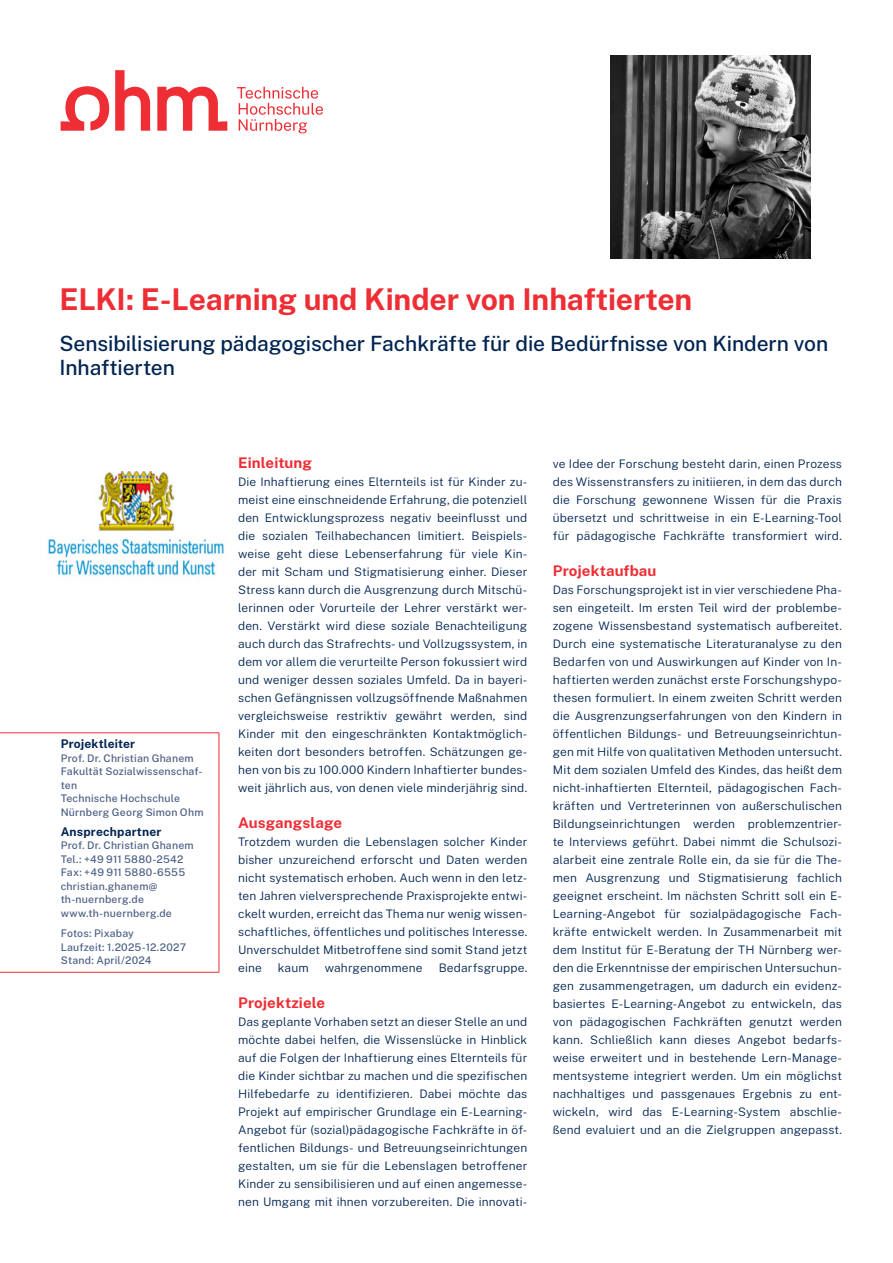
<style>
.page{position:relative;width:893px;height:1263px;background:#fff}
.page>*{position:absolute;margin:0;border:0;box-sizing:border-box;transform-origin:0 0}
.Titel{font:700 30px "Public Sans";letter-spacing:-.005em;color:#ee2d34}
.Titel_2{font:500 21px/24px "Public Sans";letter-spacing:-.005em;color:#002451}
.Fließtext_Überschrift{font:700 14.7px "Public Sans";letter-spacing:.005em;color:#ee2d34}
.Fließtext{font:700 14.7px "Public Sans";letter-spacing:.005em;color:#ee2d34}
.Impressum_Überschrift{font:700 12px "Public Sans";letter-spacing:.015em;color:#002451}
.Fließtext-2{font:300 11.7px/18px "Public Sans";letter-spacing:.01em;color:#002451;text-align:justify}
.Impressum{font:500 10.5px/13.5px "Public Sans";letter-spacing:.02em;color:#4d6086}
</style>
<div class="page">
<svg style="left:237px;top:87px;width:86px;height:46px"></svg>
<svg style="left:157px;top:86px;width:70px;height:45px"></svg>
<svg style="left:61px;top:70px;width:89px;height:61px"></svg>
<hr style="left:0;top:732px;width:219px;height:1px;background:#ee2d34">
<hr style="left:219px;top:733px;width:1px;height:87px;background:#ee2d34">
<hr style="left:219px;top:820px;width:1px;height:103px;background:#ee2d34">
<hr style="left:219px;top:923px;width:1px;height:49px;background:#ee2d34">
<hr style="left:0;top:972px;width:219px;height:1px;background:#ee2d34">
<img style="left:48px;top:471px;width:177px;height:105px">
<img style="left:611px;top:55px;width:199px;height:203px">
<p class="Titel" style="left:60px;top:277px;width:634px">ELKI: E-Learning und Kinder von Inhaftierten</p>
<p class="Titel_2" style="left:60px;top:330px;width:770px">Sensibilisierung pädagogischer Fachkräfte für die Bedürfnisse von Kindern von<br>Inhaftierten</p>
<p class="Impressum_Überschrift" style="left:61px;top:735px;width:76px">Projektleiter</p>
<p class="Impressum" style="left:61px;top:751px;width:134px">Prof. Dr. Christian Ghanem</p>
<p class="Impressum" style="left:61px;top:764px;width:143px">Fakultät Sozialwissenschaf&shy;ten</p>
<p class="Impressum" style="left:61px;top:791px;width:144px">Technische Hochschule<br>Nürnberg Georg Simon Ohm</p>
<p class="Impressum_Überschrift" style="left:61px;top:823px;width:102px">Ansprechpartner</p>
<p class="Impressum" style="left:61px;top:838px;width:134px">Prof. Dr. Christian Ghanem</p>
<p class="Impressum" style="left:61px;top:852px;width:124px">Tel.: +49 911 5880-2542</p>
<p class="Impressum" style="left:61px;top:865px;width:126px">Fax: +49 911 5880-6555</p>
<p class="Impressum" style="left:61px;top:879px;width:98px">christian.ghanem@ th-nuernberg.de</p>
<p class="Impressum" style="left:61px;top:906px;width:113px">www.th-nuernberg.de</p>
<p class="Impressum" style="left:61px;top:926px;width:75px">Fotos: Pixabay</p>
<p class="Impressum" style="left:61px;top:940px;width:127px">Laufzeit: 1.2025-12.2027</p>
<p class="Impressum" style="left:61px;top:953px;width:92px">Stand: April/2024</p>
<p class="Fließtext_Überschrift" style="left:238px;top:452px;width:75px">Einleitung</p>
<p class="Fließtext-2" style="left:238px;top:472px;width:291px">Die Inhaftierung eines Elternteils ist für Kinder zu&shy;meist eine einschneidende Erfahrung, die potenziell den Entwicklungsprozess negativ beeinflusst und die sozialen Teilhabechancen limitiert. Beispiels&shy;weise geht diese Lebenserfahrung für viele Kin&shy;der mit Scham und Stigmatisierung einher. Dieser Stress kann durch die Ausgrenzung durch Mitschü&shy;lerinnen oder Vorurteile der Lehrer verstärkt wer&shy;den. Verstärkt wird diese soziale Benachteiligung auch durch das Strafrechts- und Vollzugssystem, in dem vor allem die verurteilte Person fokussiert wird und weniger dessen soziales Umfeld. Da in bayeri&shy;schen Gefängnissen vollzugsöffnende Maßnahmen vergleichsweise restriktiv gewährt werden, sind Kinder mit den eingeschränkten Kontaktmöglich&shy;keiten dort besonders betroffen. Schätzungen ge&shy;hen von bis zu 100.000 Kindern Inhaftierter bundes&shy;weit jährlich aus, von denen viele minderjährig sind.</p>
<p class="Fließtext_Überschrift" style="left:238px;top:812px;width:105px">Ausgangslage</p>
<p class="Fließtext-2" style="left:238px;top:832px;width:291px">Trotzdem wurden die Lebenslagen solcher Kinder bisher unzureichend erforscht und Daten werden nicht systematisch erhoben. Auch wenn in den letz&shy;ten Jahren vielversprechende Praxisprojekte entwi&shy;ckelt wurden, erreicht das Thema nur wenig wissen&shy;schaftliches, öffentliches und politisches Interesse.<br>Unverschuldet Mitbetroffene sind somit Stand jetzt eine</p>
<p class="Fließtext-2" style="left:278px;top:958px;width:32px">kaum</p>
<p class="Fließtext-2" style="left:325px;top:958px;width:99px">wahrgenommene</p>
<p class="Fließtext-2" style="left:439px;top:958px;width:90px">Bedarfsgruppe.</p>
<p class="Fließtext_Überschrift" style="left:238px;top:992px;width:89px">Projektziele</p>
<p class="Fließtext-2" style="left:238px;top:1012px;width:291px">Das geplante Vorhaben setzt an dieser Stelle an und möchte dabei helfen, die Wissenslücke in Hinblick auf die Folgen der Inhaftierung eines Elternteils für die Kinder sichtbar zu machen und die spezifischen Hilfebedarfe zu identifizieren. Dabei möchte das Projekt auf empirischer Grundlage ein E-Learning-Angebot für (sozial)pädagogische Fachkräfte in öf&shy;fentlichen Bildungs- und Betreuungseinrichtungen gestalten, um sie für die Lebenslagen betroffener Kinder zu sensibilisieren und auf einen angemesse&shy;nen Umgang mit ihnen vorzubereiten. Die innovati-</p>
<p class="Fließtext-2" style="left:553px;top:454px;width:291px">ve Idee der Forschung besteht darin, einen Prozess des Wissenstransfers zu initiieren, in dem das durch die Forschung gewonnene Wissen für die Praxis übersetzt und schrittweise in ein E-Learning-Tool für pädagogische Fachkräfte transformiert wird.</p>
<p class="Fließtext" style="left:553px;top:560px;width:105px">Projektaufbau</p>
<p class="Fließtext-2" style="left:553px;top:580px;width:291px">Das Forschungsprojekt ist in vier verschiedene Pha&shy;sen eingeteilt. Im ersten Teil wird der problembe&shy;zogene Wissensbestand systematisch aufbereitet.<br>Durch eine systematische Literaturanalyse zu den Bedarfen von und Auswirkungen auf Kinder von In&shy;haftierten werden zunächst erste Forschungshypo&shy;thesen formuliert. In einem zweiten Schritt werden die Ausgrenzungserfahrungen von den Kindern in öffentlichen Bildungs- und Betreuungseinrichtun&shy;gen mit Hilfe von qualitativen Methoden untersucht.<br>Mit dem sozialen Umfeld des Kindes, das heißt dem nicht-inhaftierten Elternteil, pädagogischen Fach&shy;kräften und Vertreterinnen von außerschulischen Bildungseinrichtungen werden problemzentrier&shy;te Interviews geführt. Dabei nimmt die Schulsozi&shy;alarbeit eine zentrale Rolle ein, da sie für die The&shy;men Ausgrenzung und Stigmatisierung fachlich geeignet erscheint. Im nächsten Schritt soll ein E-Learning-Angebot für sozialpädagogische Fach&shy;kräfte entwickelt werden. In Zusammenarbeit mit dem Institut für E-Beratung der TH Nürnberg wer&shy;den die Erkenntnisse der empirischen Untersuchun&shy;gen zusammengetragen, um dadurch ein evidenz&shy;basiertes E-Learning-Angebot zu entwickeln, das von pädagogischen Fachkräften genutzt werden kann. Schließlich kann dieses Angebot bedarfs&shy;weise erweitert und in bestehende Lern-Manage&shy;mentsysteme integriert werden. Um ein möglichst nachhaltiges und passgenaues Ergebnis zu ent&shy;wickeln, wird das E-Learning-System abschlie&shy;ßend evaluiert und an die Zielgruppen angepasst.</p>
</div>
